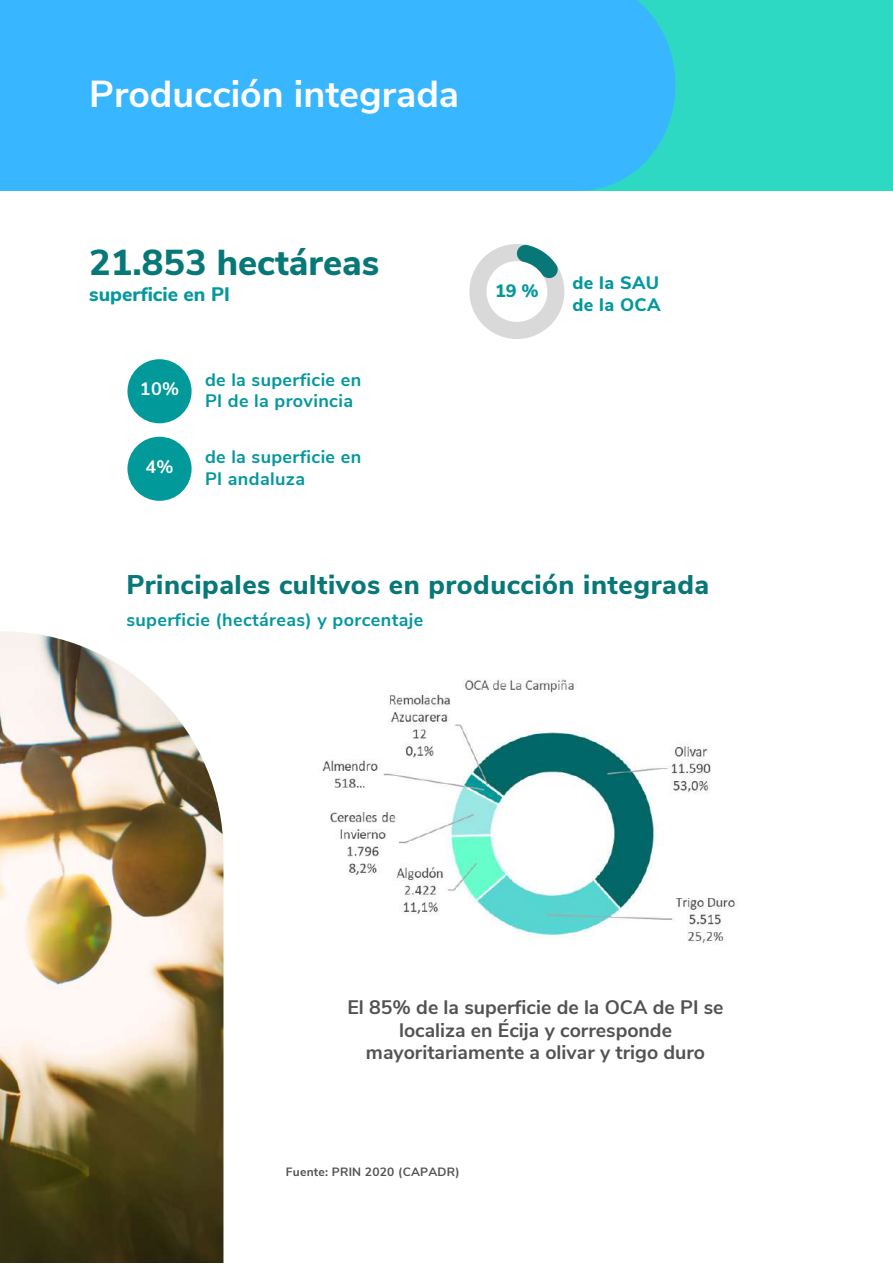
<style>
.page{position:relative;width:893px;height:1264px;background:#fff}
.page>*{position:absolute;margin:0;border:0;box-sizing:border-box;transform-origin:0 0}
.t1{font:700 37.5px "Nunito Sans";color:#fff}
.t2{font:800 36px "Nunito Sans";color:#087777}
.t3{font:800 27px "Nunito Sans";letter-spacing:.02em;color:#087777}
.t4{font:700 19.5px/22.5px "Nunito Sans";color:#525252;text-align:center}
.t5{font:800 19.5px "Nunito Sans";color:#03989e}
.t6{font:700 18px/21.3px "Nunito Sans";letter-spacing:.02em;color:#03989e}
.t7{font:800 18px/21.3px "Nunito Sans";letter-spacing:.02em;color:#03989e}
.t8{font:700 18px "Nunito Sans";color:#fff}
.t9{font:700 12px "Nunito Sans";letter-spacing:.02em;color:#525252}
</style>
<div class="page">
<div style="left:580px;top:0;width:312px;height:191px;background:#2ed9c3"></div>
<div style="left:0;top:0;width:580px;height:191px;background:#38b6ff"></div>
<svg style="left:580px;top:0;width:95px;height:190px"></svg>
<img style="left:0;top:631px;width:223px;height:631px">
<svg style="left:469px;top:244px;width:95px;height:95px"></svg>
<div style="left:127px;top:359px;width:64px;height:64px;background:#019999;border-radius:50%"></div>
<div style="left:127px;top:437px;width:64px;height:64px;background:#019999;border-radius:50%"></div>
<img style="left:322px;top:678px;width:415px;height:265px">
<h1 class="t1" style="left:89px;top:69px;width:371px">Producción integrada</h1>
<h2 class="t2" style="left:89px;top:239px;width:291px">21.853 hectáreas</h2>
<p class="t5" style="left:89px;top:281px;width:142px">superficie en PI</p>
<p class="t7" style="left:572px;top:273px;width:90px">de la SAU de la OCA</p>
<p class="t7" style="left:495px;top:281px;width:45px">19 %</p>
<p class="t8" style="left:140px;top:377px;width:41px">10%</p>
<p class="t8" style="left:145px;top:454px;width:30px">4%</p>
<p class="t6" style="left:205px;top:369px;width:158px">de la superficie en<br>PI de la provincia</p>
<p class="t6" style="left:205px;top:446px;width:158px">de la superficie en<br>PI andaluza</p>
<h3 class="t3" style="left:126px;top:566px;width:584px">Principales cultivos en producción integrada</h3>
<p class="t6" style="left:126px;top:609px;width:298px">superficie (hectáreas) y porcentaje</p>
<p class="t4" style="left:347px;top:996px;width:377px">El 85% de la superficie de la OCA de PI se localiza en Écija y corresponde mayoritariamente a olivar y trigo duro</p>
<p class="t9" style="left:286px;top:1163px;width:175px">Fuente: PRIN 2020 (CAPADR)</p>
</div>
